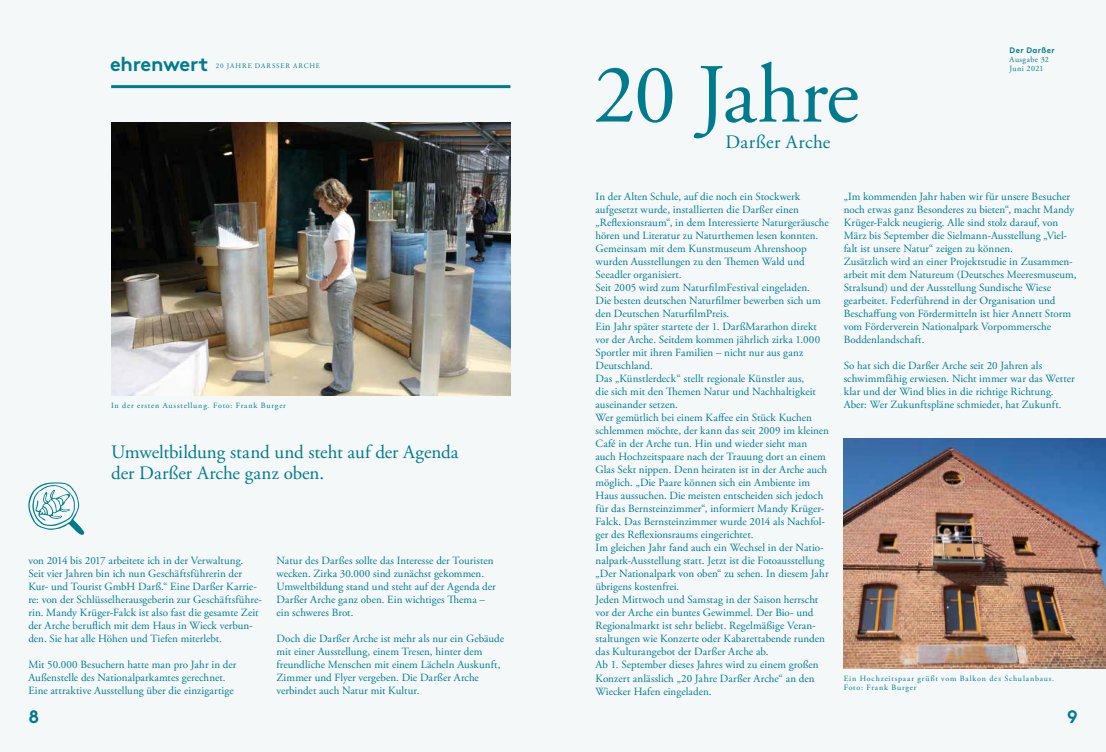
<style>
.page{position:relative;width:1106px;height:752px;background:#fff}
.page>*{position:absolute;margin:0;border:0;box-sizing:border-box;transform-origin:0 0}
.t1{font:83.8px "Adobe Garamond Pro";letter-spacing:-.02em;color:#007b8e}
.t2{font:20px "Brown Std Bold Alt";letter-spacing:-.01em;color:#007b8e}
.t3{font:19px/21px "Adobe Garamond Pro";color:#007b8e}
.t4{font:19px "Adobe Garamond Pro";letter-spacing:.02em;color:#007b8e}
.t5{font:18px "Brown Std Bold Alt";color:#007b8e}
.t6{font:11px/13px "Adobe Garamond Pro";letter-spacing:.005em;color:#007b8e}
.t7{font:8px/9px "Adobe Garamond Pro";letter-spacing:.1em;color:#007b8e}
.t8{font:8px "Brown Std Bold Alt";letter-spacing:.055em;color:#007b8e}
.t9{font:8px "Adobe Garamond Pro";letter-spacing:.055em;color:#007b8e}
.t10{font:8px "Adobe Garamond Pro";letter-spacing:.05em;color:#007b8e}
.t11{font:7px "Adobe Garamond Pro";letter-spacing:.125em;color:#007b8e}
</style>
<div class="page">
<div style="left:0;top:0;width:1106px;height:751px;background:#f5f8f8"></div>
<hr style="left:111px;top:85px;width:399px;height:3px;background:#007b8e">
<img style="left:111px;top:122px;width:399px;height:273px">
<img style="left:843px;top:438px;width:263px;height:229px">
<svg style="left:28px;top:482px;width:56px;height:53px"></svg>
<p class="t8" style="left:1009px;top:45px;width:47px">Der Darßer</p>
<p class="t9" style="left:1009px;top:54px;width:41px">Ausgabe 32</p>
<h2 class="t2" style="left:110px;top:52px;width:100px">ehrenwert</h2>
<p class="t10" style="left:1009px;top:63px;width:35px">Juni 2021</p>
<h1 class="t1" style="left:594px;top:45px;width:267px">20 Jahre</h1>
<p class="t11" style="left:216px;top:61px;width:106px">20 JAHRE DARSSER ARCHE</p>
<h3 class="t4" style="left:725px;top:130px;width:107px">Darßer Arche</h3>
<p class="t7" style="left:111px;top:401px;width:176px">In der ersten Ausstellung. Foto: Frank Burger</p>
<h3 class="t3" style="left:111px;top:441px;width:349px">Umweltbildung stand und steht auf der Agenda der Darßer Arche ganz oben.</h3>
<p class="t6" style="left:28px;top:554px;width:235px">von 2014 bis 2017 arbeitete ich in der Verwaltung.<br>Seit vier Jahren bin ich nun Geschäftsführerin der Kur- und Tourist GmbH Darß.“ Eine Darßer Karrie&shy;re: von der Schlüsselherausgeberin zur Geschäftsführe&shy;rin. Mandy Krüger-Falck ist also fast die gesamte Zeit der Arche beruflich mit dem Haus in Wieck verbun&shy;den. Sie hat alle Höhen und Tiefen miterlebt.</p>
<p class="t6" style="left:28px;top:658px;width:209px">Mit 50.000 Besuchern hatte man pro Jahr in der<br>Außenstelle des Nationalparkamtes gerechnet.<br>Eine attraktive Ausstellung über die einzigartige</p>
<p class="t6" style="left:276px;top:554px;width:221px">Natur des Darßes sollte das Interesse der Touristen wecken. Zirka 30.000 sind zunächst gekommen.<br>Umweltbildung stand und steht auf der Agenda der Darßer Arche ganz oben. Ein wichtiges Thema – ein schweres Brot.</p>
<p class="t6" style="left:276px;top:632px;width:229px">Doch die Darßer Arche ist mehr als nur ein Gebäude mit einer Ausstellung, einem Tresen, hinter dem freundliche Menschen mit einem Lächeln Auskunft, Zimmer und Flyer vergeben. Die Darßer Arche verbindet auch Natur mit Kultur.</p>
<p class="t6" style="left:595px;top:190px;width:235px">In der Alten Schule, auf die noch ein Stockwerk aufgesetzt wurde, installierten die Darßer einen „Reflexionsraum“, in dem Interessierte Naturgeräusche hören und Literatur zu Naturthemen lesen konnten.<br>Gemeinsam mit dem Kunstmuseum Ahrenshoop wurden Ausstellungen zu den Themen Wald und Seeadler organisiert.<br>Seit 2005 wird zum NaturfilmFestival eingeladen.<br>Die besten deutschen Naturfilmer bewerben sich um den Deutschen NaturfilmPreis.<br>Ein Jahr später startete der 1. DarßMarathon direkt vor der Arche. Seitdem kommen jährlich zirka 1.000<br>Sportler mit ihren Familien – nicht nur aus ganz Deutschland.<br>Das „Künstlerdeck“ stellt regionale Künstler aus,<br>die sich mit den Themen Natur und Nachhaltigkeit auseinander setzen.<br>Wer gemütlich bei einem Kaffee ein Stück Kuchen schlemmen möchte, der kann das seit 2009 im kleinen Café in der Arche tun. Hin und wieder sieht man auch Hochzeitspaare nach der Trauung dort an einem Glas Sekt nippen. Denn heiraten ist in der Arche auch möglich. „Die Paare können sich ein Ambiente im Haus aussuchen. Die meisten entscheiden sich jedoch für das Bernsteinzimmer“, informiert Mandy Krüger-Falck. Das Bernsteinzimmer wurde 2014 als Nachfol&shy;ger des Reflexionsraums eingerichtet.<br>Im gleichen Jahr fand auch ein Wechsel in der Natio&shy;nalpark-Ausstellung statt. Jetzt ist die Fotoausstellung „Der Nationalpark von oben“ zu sehen. In diesem Jahr übrigens kostenfrei.<br>Jeden Mittwoch und Samstag in der Saison herrscht vor der Arche ein buntes Gewimmel. Der Bio- und Regionalmarkt ist sehr beliebt. Regelmäßige Veran&shy;staltungen wie Konzerte oder Kabarettabende runden das Kulturangebot der Darßer Arche ab.<br>Ab 1. September dieses Jahres wird zu einem großen Konzert anlässlich „20 Jahre Darßer Arche“ an den Wiecker Hafen eingeladen.</p>
<p class="t6" style="left:843px;top:190px;width:234px">„Im kommenden Jahr haben wir für unsere Besucher noch etwas ganz Besonderes zu bieten“, macht Mandy Krüger-Falck neugierig. Alle sind stolz darauf, von März bis September die Sielmann-Ausstellung „Viel&shy;falt ist unsere Natur“ zeigen zu können.<br>Zusätzlich wird an einer Projektstudie in Zusammen&shy;arbeit mit dem Natureum (Deutsches Meeresmuseum, Stralsund) und der Ausstellung Sundische Wiese gearbeitet. Federführend in der Organisation und Beschaffung von Fördermitteln ist hier Annett Storm vom Förderverein Nationalpark Vorpommersche Boddenlandschaft.</p>
<p class="t6" style="left:843px;top:359px;width:232px">So hat sich die Darßer Arche seit 20 Jahren als schwimmfähig erwiesen. Nicht immer war das Wetter klar und der Wind blies in die richtige Richtung.<br>Aber: Wer Zukunftspläne schmiedet, hat Zukunft.</p>
<p class="t7" style="left:843px;top:674px;width:212px">Ein Hochzeitspaar grüßt vom Balkon des Schulanbaus.<br>Foto: Frank Burger</p>
<h3 class="t5" style="left:28px;top:705px;width:12px">8</h3>
<h3 class="t5" style="left:1067px;top:705px;width:12px">9</h3>
</div>
